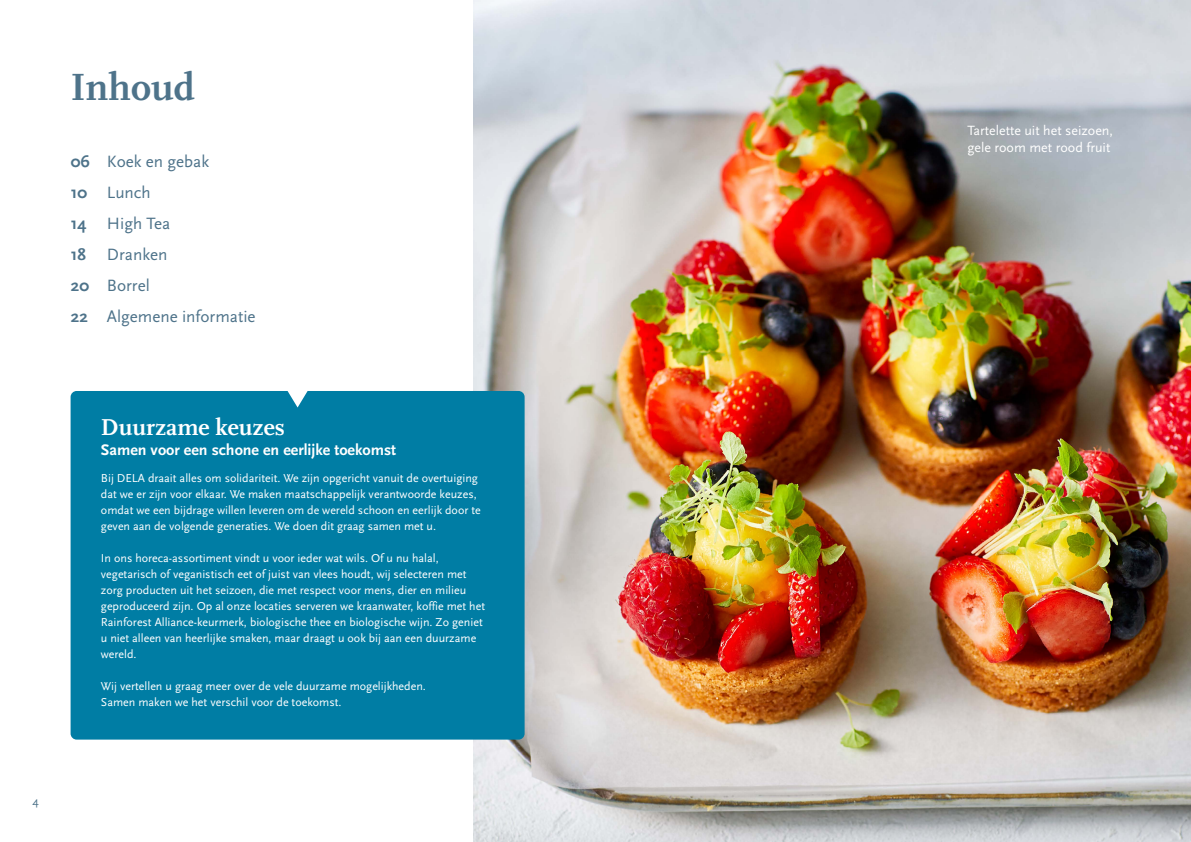
<style>
.page{position:relative;width:1191px;height:842px;background:#fff}
.page>*{position:absolute;margin:0;border:0;box-sizing:border-box;transform-origin:0 0}
.t1{font:700 39.6px "Scala";color:#4e738a}
.t2{font:700 24px "Scala";color:#fff}
.t3{font:17.1px/31px "Scala Sans";color:#4e738a}
.t4{font:700 16px "Scala Sans OT";color:#fff}
.t5{font:14px/16.9px "Scala Sans";color:#fff}
.t6{font:12px/16px "Scala Sans";color:#fff}
.t7{font:12px "Scala Sans";color:#4e738a}
.s1{font-family:"Scala Sans OT";font-weight:700}
</style>
<div class="page">
<img style="left:473px;top:0;width:718px;height:842px">
<div style="left:71px;top:391px;width:453px;height:349px;background:#007da4"></div>
<h1 class="t1" style="left:71px;top:65px;width:125px">Inhoud</h1>
<h3 class="t3" style="left:71px;top:146px;width:186px"><span class="s1">06</span> Koek en gebak<br><span class="s1">10</span> Lunch<br><span class="s1">14</span> High Tea<br><span class="s1">18</span> Dranken<br><span class="s1">20</span> Borrel<br><span class="s1">22</span> Algemene informatie</h3>
<h2 class="t2" style="left:101px;top:413px;width:186px">Duurzame keuzes</h2>
<h3 class="t4" style="left:101px;top:440px;width:297px">Samen voor een schone en eerlijke toekomst</h3>
<p class="t6" style="left:101px;top:470px;width:381px">Bij DELA draait alles om solidariteit. We zijn opgericht vanuit de overtuiging dat we er zijn voor elkaar. We maken maatschappelijk verantwoorde keuzes, omdat we een bijdrage willen leveren om de wereld schoon en eerlijk door te geven aan de volgende generaties. We doen dit graag samen met u.</p>
<p class="t6" style="left:101px;top:550px;width:385px">In ons horeca-assortiment vindt u voor ieder wat wils. Of u nu halal, vegetarisch of veganistisch eet of juist van vlees houdt, wij selecteren met zorg producten uit het seizoen, die met respect voor mens, dier en milieu geproduceerd zijn. Op al onze locaties serveren we kraanwater, koffie met het Rainforest Alliance-keurmerk, biologische thee en biologische wijn. Zo geniet u niet alleen van heerlijke smaken, maar draagt u ook bij aan een duurzame wereld.</p>
<p class="t6" style="left:101px;top:678px;width:326px">Wij vertellen u graag meer over de vele duurzame mogelijkheden.<br>Samen maken we het verschil voor de toekomst.</p>
<p class="t7" style="left:33px;top:794px;width:8px">4</p>
<p class="t5" style="left:967px;top:123px;width:147px">Tartelette uit het seizoen, gele room met rood fruit</p>
</div>
